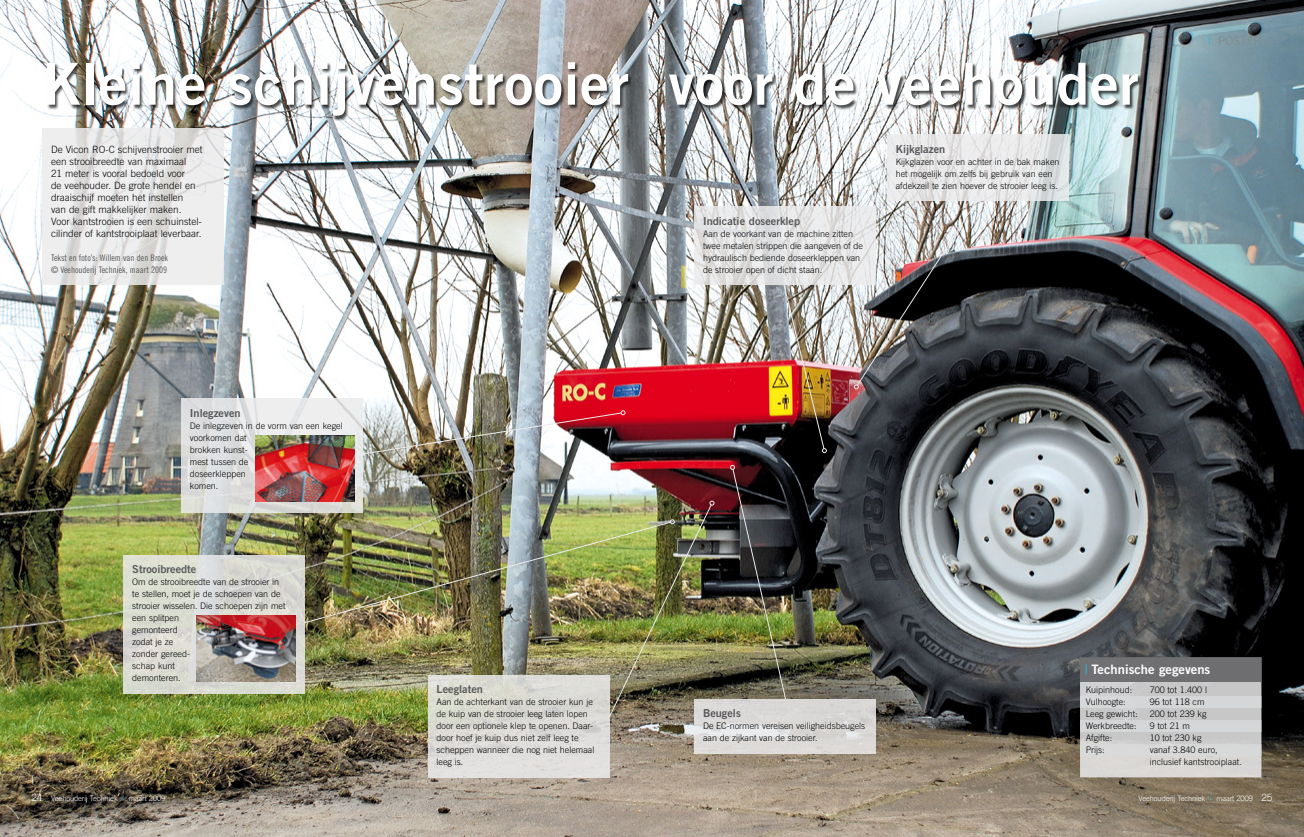
<style>
.page{position:relative;width:1304px;height:837px;background:#fff}
.page>*{position:absolute;margin:0;border:0;box-sizing:border-box;transform-origin:0 0}
.t1{font:58px "Trade Gothic LT Std Bd 2";letter-spacing:.01em;color:#fff}
.t2{font:13px "Trade Gothic LT Std Bd 2";color:#fff}
.t3{font:300 12px "Trade Gothic LT Std";color:#878889}
.t4{font:11px "Trade Gothic LT Std Bd 2";color:#58585a}
.t5{font:300 10px/12px "Trade Gothic LT Std";color:#000}
.t6{font:300 9px/12px "Trade Gothic LT Std";color:#000}
.t7{font:9px/12px "Trade Gothic LT Std Cn 18";color:#58585a}
.t8{font:300 7.5px "Trade Gothic LT Std";letter-spacing:-.01em;color:#fff}
.s1{color:#1dbbe9}
.s2{font-size:10px}
.s3{font-weight:400;color:#1dbbe9}
</style>
<div class="page">
<img style="left:0;top:0;width:1304px;height:836px">
<svg style="left:43px;top:129px;width:181px;height:156px;fill:#eeeeef"></svg>
<img style="left:363px;top:410px;width:263px;height:45px">
<img style="left:304px;top:500px;width:410px;height:218px">
<img style="left:854px;top:199px;width:124px;height:190px">
<img style="left:730px;top:464px;width:57px;height:234px">
<img style="left:783px;top:285px;width:44px;height:168px">
<div style="left:47px;top:62px;width:1096px;height:59px;background:#000;opacity:.7"></div>
<svg style="left:694px;top:698px;width:182px;height:55px;fill:#dbd9d7"></svg>
<svg style="left:428px;top:674px;width:181px;height:103px;fill:#dddcd8"></svg>
<svg style="left:887px;top:134px;width:182px;height:67px;fill:#e8e9ea"></svg>
<svg style="left:694px;top:206px;width:182px;height:79px;fill:#e4e4e5"></svg>
<svg style="left:1080px;top:657px;width:181px;height:120px"></svg>
<svg style="left:124px;top:554px;width:181px;height:139px;fill:#dadcd2"></svg>
<img style="left:197px;top:615px;width:99px;height:66px">
<svg style="left:181px;top:398px;width:182px;height:115px;fill:#e0e1e1"></svg>
<img style="left:255px;top:435px;width:99px;height:66px">
<h1 class="t1" style="left:43px;top:48px;width:1098px">Kleine schijvenstrooier voor de veehouder</h1>
<p class="t5" style="left:51px;top:143px;width:153px">De Vicon RO-C schijvenstrooier met een strooibreedte van maximaal<br>21 meter is vooral bedoeld voor<br>de veehouder. De grote hendel en draaischijf moeten het instellen<br>van de gift makkelijker maken.<br>Voor kantstrooien is een schuinstel&shy;cilinder of kantstrooiplaat leverbaar.</p>
<p class="t7" style="left:51px;top:251px;width:119px">Tekst en foto’s: Willem van den Broek © Veehouderij Techniek, maart 2009</p>
<p class="t4" style="left:896px;top:142px;width:51px">Kijkglazen</p>
<p class="t6" style="left:896px;top:155px;width:165px">Kijkglazen voor en achter in de bak maken het mogelijk om zelfs bij gebruik van een afdekzeil te zien hoever de strooier leeg is.</p>
<p class="t4" style="left:703px;top:214px;width:99px">Indicatie doseerklep</p>
<p class="t6" style="left:703px;top:227px;width:162px">Aan de voorkant van de machine zitten twee metalen strippen die aangeven of de hydraulisch bediende doseerkleppen van de strooier open of dicht staan.</p>
<p class="t4" style="left:190px;top:406px;width:52px">Inlegzeven</p>
<p class="t6" style="left:190px;top:419px;width:154px">De inlegzeven in de vorm van een kegel voorkomen dat<br>brokken kunst-<br>mest tussen de<br>doseerkleppen<br>komen.</p>
<h3 class="t3" style="left:1208px;top:33px;width:55px"><span class="s1">|</span> post er</h3>
<p class="t4" style="left:132px;top:562px;width:66px">Strooibreedte</p>
<p class="t6" style="left:132px;top:575px;width:155px">Om de strooibreedte van de strooier in te stellen, moet je de schoepen van de strooier wisselen. Die schoepen zijn met een splitpen<br>gemonteerd<br>zodat je ze<br>zonder gereed-<br>schap kunt<br>demonteren.</p>
<p class="t8" style="left:31px;top:793px;width:135px"><span class="s2">24</span> Veehouderij Techniek <span class="s3">l</span> maart 2009</p>
<p class="t4" style="left:437px;top:682px;width:48px">Leeglaten</p>
<p class="t6" style="left:437px;top:695px;width:159px">Aan de achterkant van de strooier kun je de kuip van de strooier leeg laten lopen door een optionele klep te openen. Daar&shy;door hoef je kuip dus niet zelf leeg te scheppen wanneer die nog niet helemaal leeg is.</p>
<p class="t4" style="left:703px;top:706px;width:39px">Beugels</p>
<p class="t6" style="left:703px;top:719px;width:164px">De EC-normen vereisen veiligheidsbeugels aan de zijkant van de strooier.</p>
<h2 class="t2" style="left:1091px;top:661px;width:120px">Technische gegevens</h2>
<p class="t6" style="left:1086px;top:683px;width:48px">Kuipinhoud:</p>
<p class="t6" style="left:1150px;top:683px;width:59px">700 tot 1.400 l</p>
<p class="t6" style="left:1086px;top:695px;width:42px">Vulhoogte:</p>
<p class="t6" style="left:1150px;top:695px;width:56px">96 tot 118 cm</p>
<p class="t6" style="left:1086px;top:707px;width:54px">Leeg gewicht:</p>
<p class="t6" style="left:1150px;top:707px;width:58px">200 tot 239 kg</p>
<p class="t6" style="left:1086px;top:719px;width:52px">Werkbreedte:</p>
<p class="t6" style="left:1150px;top:719px;width:42px">9 tot 21 m</p>
<p class="t6" style="left:1086px;top:731px;width:28px">Afgifte:</p>
<p class="t6" style="left:1150px;top:731px;width:53px">10 tot 230 kg</p>
<p class="t6" style="left:1086px;top:743px;width:20px">Prijs:</p>
<p class="t6" style="left:1150px;top:743px;width:94px">vanaf 3.840 euro, inclusief kantstrooiplaat.</p>
<p class="t8" style="left:1139px;top:793px;width:135px">Veehouderij Techniek <span class="s3">l</span> maart 2009 <span class="s2">25</span></p>
</div>
